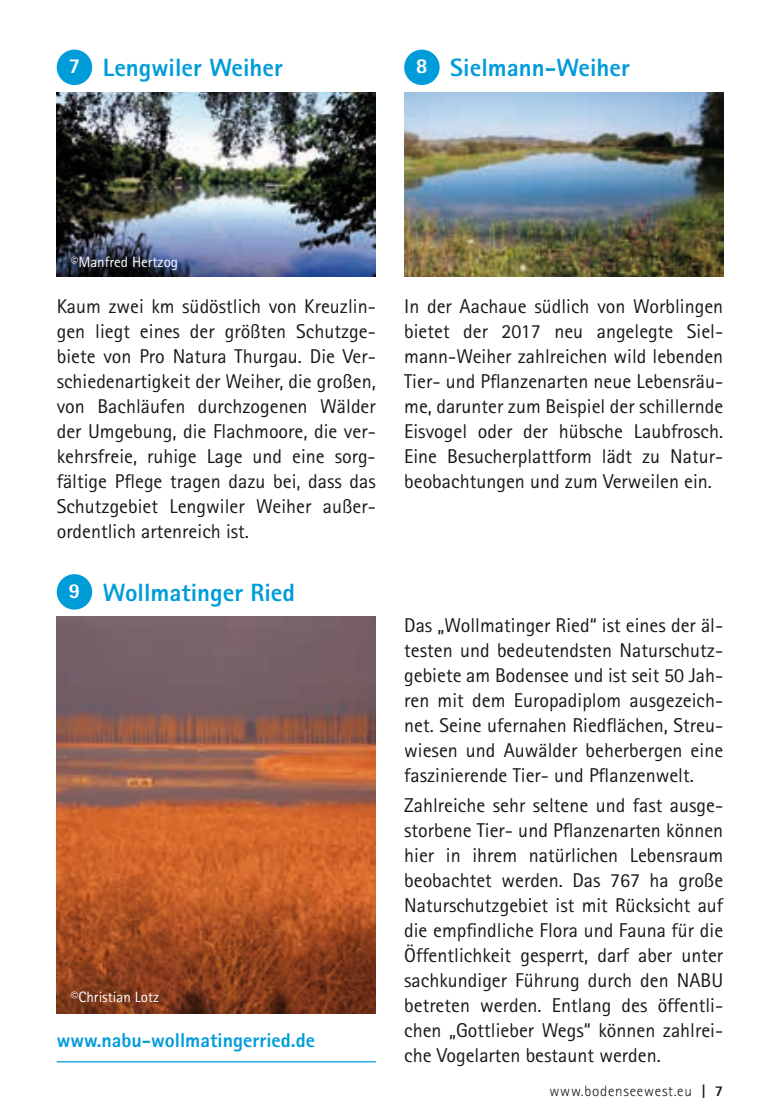
<style>
.page{position:relative;width:780px;height:1120px;background:#fff}
.page>*{position:absolute;margin:0;border:0;box-sizing:border-box;transform-origin:0 0}
.t1{font:800 25px "Rotis Sans Serif";color:#009cda}
.t2{font:800 21.25px "Rotis Sans Serif";color:#fff}
.t3{font:20px/25px "Rotis Sans Serif";color:#1a171c;text-align:justify}
.t4{font:800 20px "Rotis Sans Serif";color:#009cda}
.t5{font:15px "Rotis Sans Serif";color:#fff}
.t6{font:300 15px "Rotis Sans Serif";letter-spacing:.05em;color:#1a171c}
.s1{font-weight:800}
</style>
<div class="page">
<img style="left:57px;top:92px;width:319px;height:184px">
<img style="left:404px;top:92px;width:319px;height:184px">
<img style="left:57px;top:617px;width:319px;height:396px">
<hr style="left:57px;top:1061px;width:319px;height:1px;background:#009cda">
<div style="left:57px;top:50px;width:35px;height:35px;background:#009cda;border-radius:50%"></div>
<div style="left:404px;top:50px;width:35px;height:35px;background:#009cda;border-radius:50%"></div>
<div style="left:57px;top:574px;width:35px;height:35px;background:#009cda;border-radius:50%"></div>
<p class="t1" style="left:103px;top:52px;width:182px">Lengwiler Weiher</p>
<p class="t1" style="left:450px;top:52px;width:181px">Sielmann-Weiher</p>
<p class="t2" style="left:69px;top:52px;width:13px">7</p>
<p class="t2" style="left:416px;top:52px;width:13px">8</p>
<p class="t5" style="left:71px;top:253px;width:109px">©Manfred Hertzog</p>
<p class="t3" style="left:57px;top:293px;width:320px">Kaum zwei km südöstlich von Kreuzlin&shy;gen liegt eines der größten Schutzge&shy;biete von Pro Natura Thurgau. Die Ver&shy;schiedenartigkeit der Weiher, die großen, von Bachläufen durchzogenen Wälder der Umgebung, die Flachmoore, die ver&shy;kehrsfreie, ruhige Lage und eine sorg&shy;fältige Pflege tragen dazu bei, dass das Schutzgebiet Lengwiler Weiher außer&shy;ordentlich artenreich ist.</p>
<p class="t2" style="left:69px;top:577px;width:13px">9</p>
<p class="t1" style="left:103px;top:576px;width:194px">Wollmatinger Ried</p>
<p class="t5" style="left:71px;top:988px;width:90px">©Christian Lotz</p>
<p class="t4" style="left:57px;top:1027px;width:260px">www.nabu-wollmatingerried.de</p>
<p class="t3" style="left:404px;top:293px;width:320px">In der Aachaue südlich von Worblingen bietet der 2017 neu angelegte Siel&shy;mann-Weiher zahlreichen wild lebenden Tier- und Pflanzenarten neue Lebensräu&shy;me, darunter zum Beispiel der schillernde Eisvogel oder der hübsche Laubfrosch.<br>Eine Besucherplattform lädt zu Natur&shy;beobachtungen und zum Verweilen ein.</p>
<p class="t3" style="left:404px;top:612px;width:320px">Das „Wollmatinger Ried“ ist eines der äl&shy;testen und bedeutendsten Naturschutz&shy;gebiete am Bodensee und ist seit 50 Jah&shy;ren mit dem Europadiplom ausgezeich&shy;net. Seine ufernahen Riedflächen, Streu&shy;wiesen und Auwälder beherbergen eine faszinierende Tier- und Pflanzenwelt.</p>
<p class="t3" style="left:404px;top:793px;width:320px">Zahlreiche sehr seltene und fast ausge&shy;storbene Tier- und Pflanzenarten können hier in ihrem natürlichen Lebensraum beobachtet werden. Das 767 ha große Naturschutzgebiet ist mit Rücksicht auf die empfindliche Flora und Fauna für die Öffentlichkeit gesperrt, darf aber unter sachkundiger Führung durch den NABU betreten werden. Entlang des öffentli&shy;chen „Gottlieber Wegs“ können zahlrei&shy;che Vogelarten bestaunt werden.</p>
<p class="t6" style="left:549px;top:1082px;width:175px">www.bodenseewest.eu <span class="s1">| 7</span></p>
</div>
